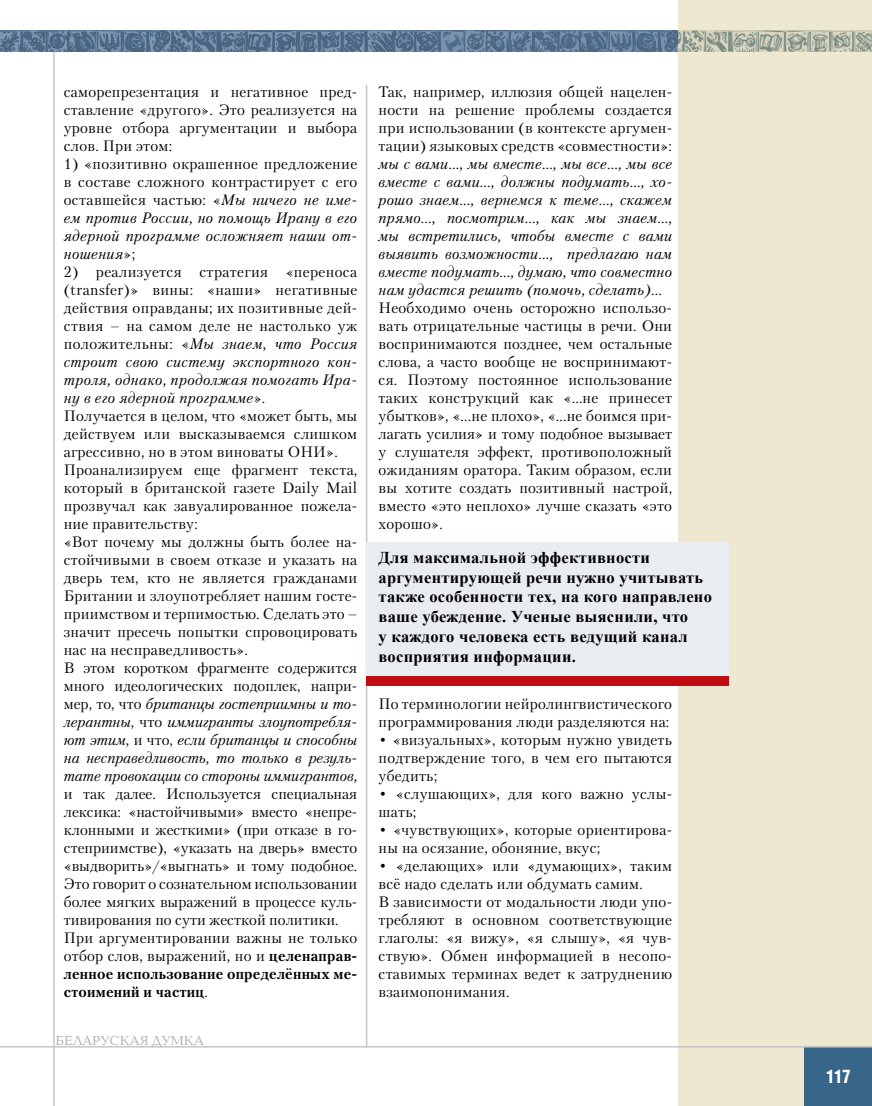
<style>
.page{position:relative;width:872px;height:1106px;background:#fff}
.page>*{position:absolute;margin:0;border:0;box-sizing:border-box;transform-origin:0 0}
.t1{font:700 18px "AG Letterica Cond L";color:#fff;scale:.9 1}
.t2{font:700 16.5px/19.8px "Times New Roman";letter-spacing:.015em;color:#000}
.t3{font:15px/18px "Petersburg C";letter-spacing:.015em;color:#000}
.t4{font:italic 15px/18px "Petersburg C";letter-spacing:.015em;color:#000;text-align:justify}
.t5{font:13.5px "Baltica C";color:#aeafb2}
.s1{font-style:italic}
.s2{font-weight:700}
</style>
<div class="page">
<div style="left:678px;top:0;width:194px;height:1106px;background:#efe8d1"></div>
<hr style="left:53px;top:52px;width:2px;height:1054px;background:#c3c5c7">
<hr style="left:366px;top:85px;width:1px;height:961px;background:#c3c5c7">
<div style="left:804px;top:1047px;width:68px;height:59px;background:#386688"></div>
<svg style="left:0;top:31px;width:872px;height:21px;background:#6e8497"></svg>
<hr style="left:0;top:1046px;width:872px;height:1px;background:#c3c5c7">
<div style="left:366px;top:542px;width:362px;height:138px;background:#e9ecf1"></div>
<div style="left:366px;top:676px;width:363px;height:10px;background:#c10c13"></div>
<p class="t3" style="left:64px;top:82px;width:295px;text-align:justify">саморепрезентация и негативное пред&shy;ставление «другого». Это реализуется на уровне отбора аргументации и выбора слов. При этом:</p>
<p class="t3" style="left:64px;top:154px;width:295px;text-align:justify">1) «позитивно окрашенное предложение в составе сложного контрастирует с его оставшейся частью: «<span class="s1">Мы ничего не име&shy;ем против России, но помощь Ирану в его ядерной программе осложняет наши от&shy;ношения</span>»;</p>
<p class="t3" style="left:64px;top:262px;width:295px">2) реализуется стратегия «переноса (transfer)» вины: «наши» негативные действия оправданы; их позитивные дей&shy;ствия – на самом деле не настолько уж положительны: «<span class="s1">Мы знаем, что Россия строит свою систему экспортного кон&shy;троля, однако, продолжая помогать Ира&shy;ну в его ядерной программе</span>».<br>Получается в целом, что «может быть, мы действуем или высказываемся слишком агрессивно, но в этом виноваты ОНИ».<br>Проанализируем еще фрагмент текста, который в британской газете Daily Mail прозвучал как завуалированное пожела&shy;ние правительству:<br>«Вот почему мы должны быть более на&shy;стойчивыми в своем отказе и указать на дверь тем, кто не является гражданами Британии и злоупотребляет нашим госте&shy;приимством и терпимостью. Сделать это – значит пресечь попытки спровоцировать нас на несправедливость».<br>В этом коротком фрагменте содержится много идеологических подоплек, напри&shy;мер, то, что <span class="s1">британцы гостеприимны и то&shy;лерантны</span>, что <span class="s1">иммигранты злоупотребля&shy;ют этим</span>, и что, <span class="s1">если британцы и способны на несправедливость, то только в резуль&shy;тате провокации со стороны иммигрантов,</span></p>
<p class="t3" style="left:64px;top:784px;width:295px">и так далее. Используется специальная лексика: «настойчивыми» вместо «непре&shy;клонными и жесткими» (при отказе в го&shy;степриимстве), «указать на дверь» вместо «выдворить»/«выгнать» и тому подобное.<br>Это говорит о сознательном использовании более мягких выражений в процессе куль&shy;тивирования по сути жесткой политики.<br>При аргументировании важны не только отбор слов, выражений, но и <span class="s2">целенаправ&shy;ленное использование определённых ме&shy;стоимений и частиц</span>.</p>
<p class="t5" style="left:56px;top:1033px;width:150px">БЕЛАРУСКАЯ ДУМКА</p>
<p class="t3" style="left:378px;top:82px;width:295px;text-align:justify">Так, например, иллюзия общей нацелен&shy;ности на решение проблемы создается при использовании (в контексте аргумен&shy;тации) языковых средств «совместности»:</p>
<p class="t4" style="left:378px;top:154px;width:295px">мы с вами..., мы вместе..., мы все..., мы все вместе с вами..., должны подумать..., хо&shy;рошо знаем..., вернемся к теме..., скажем прямо..., посмотрим..., как мы знаем..., мы встретились, чтобы вместе с вами выявить возможности..., предлагаю нам вместе подумать..., думаю, что совместно нам удастся решить (помочь, сделать)...</p>
<p class="t3" style="left:378px;top:298px;width:295px;text-align:justify">Необходимо очень осторожно использо&shy;вать отрицательные частицы в речи. Они воспринимаются позднее, чем остальные слова, а часто вообще не воспринимают&shy;ся. Поэтому постоянное использование таких конструкций как «...не принесет убытков», «...не плохо», «...не боимся при&shy;лагать усилия» и тому подобное вызывает у слушателя эффект, противоположный ожиданиям оратора. Таким образом, если вы хотите создать позитивный настрой, вместо «это неплохо» лучше сказать «это хорошо».</p>
<p class="t2" style="left:378px;top:547px;width:335px">Для максимальной эффективности аргументирующей речи нужно учитывать также особенности тех, на кого направлено ваше убеждение. Ученые выяснили, что<br>у каждого человека есть ведущий канал восприятия информации.</p>
<p class="t3" style="left:378px;top:694px;width:295px">По терминологии нейролингвистического программирования люди разделяются на:</p>
<p class="t3" style="left:378px;top:730px;width:295px;text-align:justify">• «визуальных», которым нужно увидеть подтверждение того, в чем его пытаются убедить;</p>
<p class="t3" style="left:378px;top:784px;width:295px">• «слушающих», для кого важно услы&shy;шать;</p>
<p class="t3" style="left:378px;top:820px;width:295px">• «чувствующих», которые ориентирова&shy;ны на осязание, обоняние, вкус;</p>
<p class="t3" style="left:378px;top:856px;width:295px">• «делающих» или «думающих», таким всё надо сделать или обдумать самим.<br>В зависимости от модальности люди упо&shy;требляют в основном соответствующие глаголы: «я вижу», «я слышу», «я чув&shy;ствую». Обмен информацией в несопо&shy;ставимых терминах ведет к затруднению взаимопонимания.</p>
<p class="t1" style="left:826px;top:1065px;width:29px">117</p>
</div>
